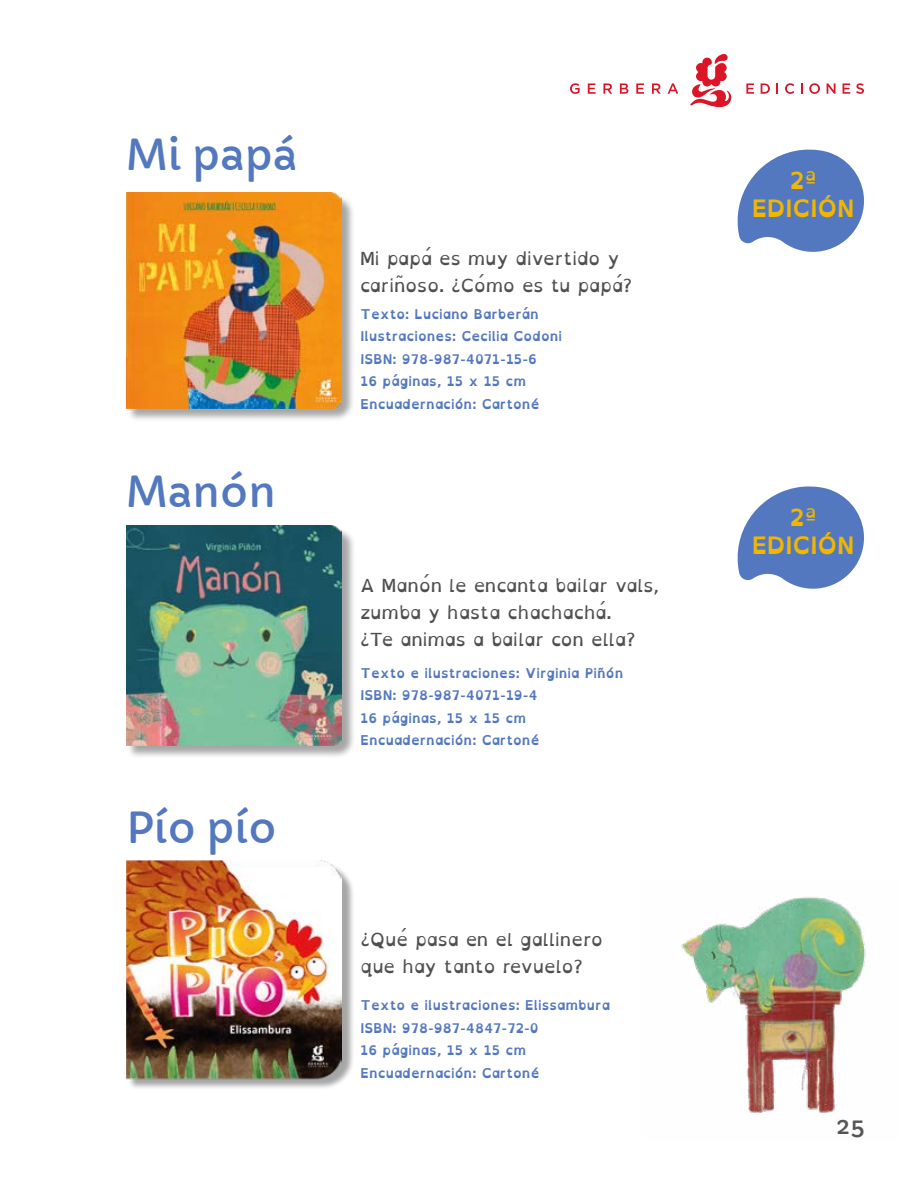
<style>
.page{position:relative;width:918px;height:1188px;background:#fff}
.page>*{position:absolute;margin:0;border:0;box-sizing:border-box;transform-origin:0 0}
.t1{font:42px "Capriola";color:#5378bf}
.t2{font:700 24px/28.5px "Open Dyslexic Alta";color:#f1b700;text-align:center}
.t3{font:24px "Capriola";color:#575756}
.t4{font:18px/27px "Open Dyslexic Alta";color:#4f4f4f}
.t5{font:700 13.5px/22.5px "Open Dyslexic Alta";color:#5378bf}
.s1{font-weight:400}
</style>
<div class="page">
<svg style="left:690px;top:54px;width:41px;height:54px"></svg>
<svg style="left:570px;top:83px;width:10px;height:11px"></svg>
<svg style="left:588px;top:83px;width:7px;height:11px"></svg>
<svg style="left:603px;top:83px;width:9px;height:11px"></svg>
<svg style="left:620px;top:83px;width:8px;height:11px"></svg>
<svg style="left:636px;top:83px;width:8px;height:11px"></svg>
<svg style="left:652px;top:83px;width:9px;height:11px"></svg>
<svg style="left:668px;top:83px;width:10px;height:11px"></svg>
<svg style="left:746px;top:83px;width:8px;height:11px"></svg>
<svg style="left:761px;top:83px;width:9px;height:11px"></svg>
<svg style="left:785px;top:83px;width:9px;height:11px"></svg>
<svg style="left:801px;top:83px;width:2px;height:11px"></svg>
<svg style="left:809px;top:83px;width:11px;height:11px"></svg>
<svg style="left:827px;top:83px;width:9px;height:11px"></svg>
<svg style="left:843px;top:83px;width:7px;height:11px"></svg>
<svg style="left:856px;top:83px;width:8px;height:11px"></svg>
<div style="left:127px;top:195px;width:228px;height:227px;background:#000;opacity:.35"></div>
<img style="left:126px;top:193px;width:216px;height:216px">
<div style="left:127px;top:528px;width:229px;height:230px;background:#000;opacity:.35"></div>
<img style="left:126px;top:526px;width:216px;height:219px">
<img style="left:681px;top:897px;width:185px;height:216px">
<div style="left:128px;top:863px;width:227px;height:227px;background:#000;opacity:.35"></div>
<img style="left:126px;top:861px;width:216px;height:222px">
<svg style="left:737px;top:149px;width:127px;height:103px"></svg>
<svg style="left:737px;top:486px;width:127px;height:103px"></svg>
<h1 class="t1" style="left:126px;top:129px;width:173px">Mi papá</h1>
<h1 class="t1" style="left:126px;top:466px;width:152px">Manón</h1>
<h1 class="t1" style="left:126px;top:802px;width:152px">Pío pío</h1>
<h3 class="t4" style="left:360px;top:246px;width:274px">Mi papá es muy divertido y cariñoso. ¿Cómo es tu papá?</h3>
<p class="t5" style="left:361px;top:303px;width:203px">Texto: Luciano Barberán<br>Ilustraciones: Cecilia Codoni<br>ISBN: 978-987-4071-15-6<br>16 páginas, 15 x 15 cm<br>Encuadernación: Cartoné</p>
<h3 class="t4" style="left:360px;top:572px;width:300px">A Manón le encanta bailar vals, zumba y hasta chachachá.<br>¿Te animas a bailar con ella?</h3>
<p class="t5" style="left:361px;top:662px;width:264px">Texto e ilustraciones: Virginia Piñón<br>ISBN: 978-987-4071-19-4<br>16 páginas, 15 x 15 cm<br>Encuadernación: Cartoné</p>
<h3 class="t4" style="left:361px;top:926px;width:244px">¿Qué pasa en el gallinero que hay tanto revuelo?</h3>
<p class="t5" style="left:361px;top:994px;width:251px">Texto e ilustraciones: Elissambura<br>ISBN: 978-987-4847-72-0<br>16 páginas, 15 x 15 cm<br>Encuadernación: Cartoné</p>
<h2 class="t2" style="left:752px;top:166px;width:104px">2<span class="s1">ª<br></span>EDICIÓN</h2>
<h2 class="t2" style="left:752px;top:503px;width:104px">2<span class="s1">ª<br></span>EDICIÓN</h2>
<h2 class="t3" style="left:836px;top:1111px;width:29px">25</h2>
</div>
